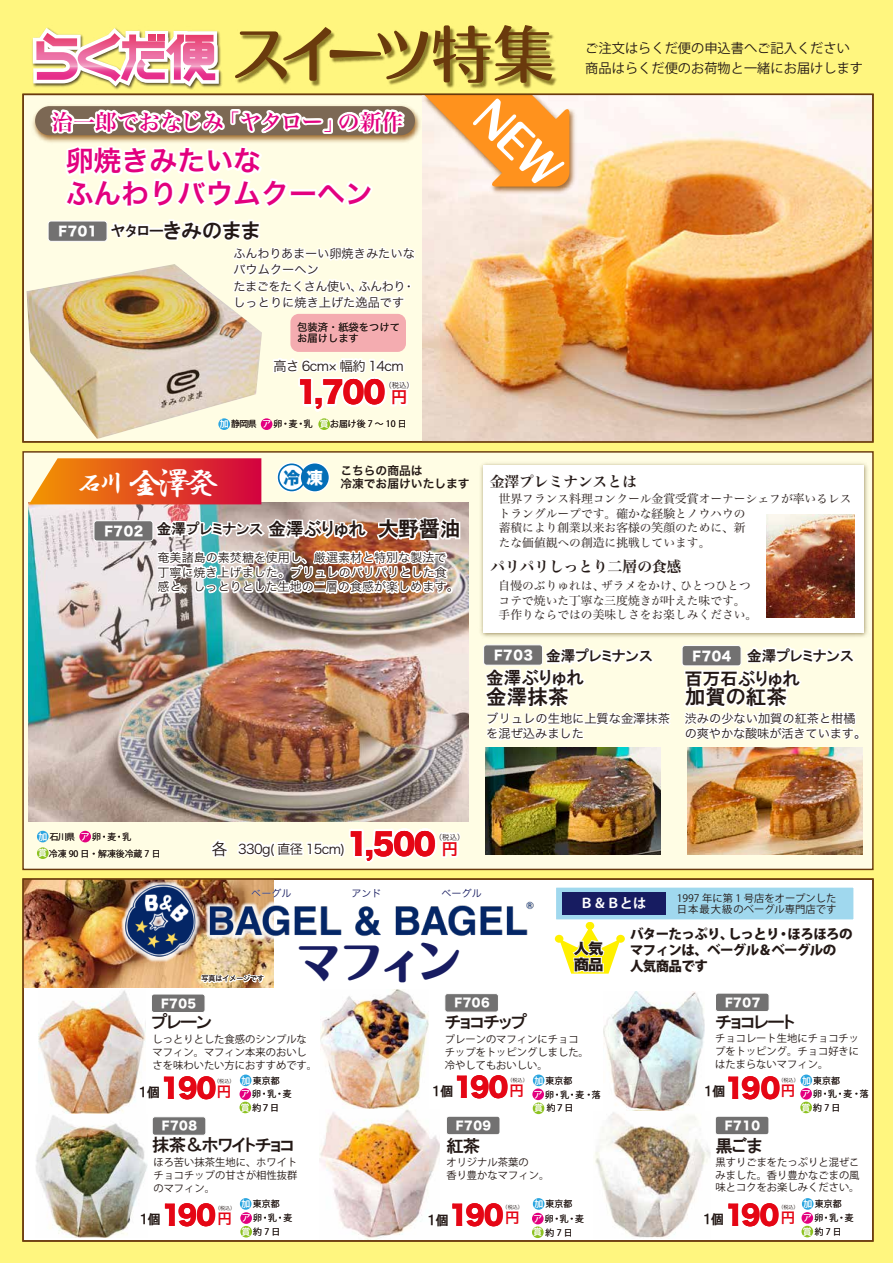
<style>
.page{position:relative;width:893px;height:1263px;background:#fff67f}
.page>*{position:absolute;margin:0;border:0;box-sizing:border-box;transform-origin:0 0}
.t1{font:61.5px "Nt T Motoya Ex Ma Aporo W4 90 mskp RKSJ H";letter-spacing:-.18em;color:#6a3a0d}
.t2{font:45.6px "Nt Motoya Ma Aporo W6 90 mskp RKSJ H";color:#171c61}
.t3{font:34.05px "HGS Gyoshotai";color:#fff}
.t4{font:29.4px "Hira Kaku Std N W8";letter-spacing:-.03em;color:#e50615;scale:.95 1}
.t5{font:27.9px/32.4px "Hira Kaku Pro N W6";color:#e3007f}
.t6{font:26.4px "Hira Kaku Std N W8";letter-spacing:-.06em;color:#e50615;scale:.95 1}
.t7{font:21.75px "Hira Min Pro W6";color:#e3007f}
.t8{font:20.55px "HGP Gothic E";color:#231815}
.t9{font:17.7px "HGP Gothic E";color:#231815}
.t10{font:17.4px "HGP Gothic E";letter-spacing:-.05em;color:#231815}
.t11{font:14.7px "HGP Gothic E";color:#231815}
.t12{font:14.7px "Hira Min Pro W6";color:#231815}
.t13{font:14.7px "Hira Kaku Std N W8";color:#231815;scale:1.05 1}
.t14{font:800 13.5px/16.2px "Koz Go Pro";letter-spacing:-.05em;color:#231815}
.t15{font:13.2px/20.5px "Koz Go Pro";color:#231815}
.t16{font:13.2px "Hira Kaku Pro N W3";letter-spacing:-.05em;color:#231815}
.t17{font:13.2px "HGP Gothic E";letter-spacing:-.05em;color:#231815}
.t18{font:700 13.2px "Koz Go Pr 6 N";color:#fff}
.t19{font:12.9px "Hira Kaku Std N W8";letter-spacing:.05em;color:#fff;scale:.95 1}
.t20{font:12.15px/16.2px "Hira Kaku Pro N W3";color:#231815}
.t21{font:12.15px/14.7px "Hira Kaku Pro N W3";letter-spacing:-.01em;color:#000}
.t22{font:12px/14.7px "Hira Kaku Pro N W3";color:#231815}
.t23{font:11.7px/14.7px "Hira Min Pro W3";color:#231815}
.t24{font:11.7px "Hira Kaku Std N W8";letter-spacing:.05em;color:#fff;scale:.95 1}
.t25{font:11.7px/13.2px "Hira Kaku Pro N W6";color:#231815}
.t26{font:10.35px/12.8px "Koz Go Pr 6 N";color:#231815}
.t27{font:10.35px/11.2px "Hira Kaku Pro N W3";color:#231815}
.t28{font:8.85px "Koz Go Pr 6 N";letter-spacing:.205em;color:#231815}
.t29{font:8.85px "Koz Go Pr 6 N";color:#231815}
.t30{font:7.35px "Hira Kaku Pro N W3";color:#231815;scale:.95 1}
.t31{font:7.35px "Hira Kaku Pro W3";color:#231815}
.t32{font:5.1px "Hira Kaku Pro W3";color:#231815}
.s1{font-family:"Hira Kaku Std N W8";font-size:12.9px;color:#fff}
.s2{font-size:14.7px}
.s3{font-family:"Hira Kaku Pro W6";font-size:16.2px}
.s4{color:#fff}
.s5{font-size:25.5px}
.s6{font-size:17.7px}
.s7{font-size:20.55px}
.s8{font-size:16.2px}
.s9{font-family:"Hira Kaku Pro W6";font-size:14.55px}
</style>
<div class="page">
<div style="left:23px;top:879px;width:850px;height:362px;background:#fff"></div>
<img style="left:862px;top:459px;width:9px;height:180px">
<img style="left:358px;top:1232px;width:45px;height:7px">
<div style="left:532px;top:1226px;width:12px;height:12px;background:#8dc221;border-radius:50%"></div>
<img style="left:628px;top:1232px;width:47px;height:6px">
<div style="left:801px;top:1226px;width:12px;height:11px;background:#8dc221;border-radius:50%"></div>
<img style="left:862px;top:96px;width:10px;height:345px">
<img style="left:58px;top:1232px;width:70px;height:5px">
<div style="left:240px;top:1226px;width:12px;height:11px;background:#8dc221;border-radius:50%"></div>
<img style="left:29px;top:27px;width:833px;height:1205px">
<h1 class="t1" style="left:232px;top:23px;width:324px">スイーツ特集</h1>
<h3 class="t7" style="left:52px;top:102px;width:353px">治一郎でおなじみ「ヤタロー」の新作</h3>
<h3 class="t5" style="left:66px;top:144px;width:309px">卵焼きみたいな<br>ふんわりバウムクーヘン</h3>
<h3 class="t8" style="left:59px;top:220px;width:203px"><span class="s1">F701</span> <span class="s2">ヤタロー</span>きみのまま</h3>
<p class="t20" style="left:233px;top:245px;width:183px">ふんわりあまーい卵焼きみたいなバウムクーヘン<br>たまごをたくさん使い、ふんわり・しっとりに焼き上げた逸品です</p>
<p class="t27" style="left:297px;top:320px;width:104px">包装済・紙袋をつけてお届けします</p>
<p class="t16" style="left:273px;top:354px;width:132px">高さ 6cm× 幅約 14cm</p>
<h3 class="t4" style="left:297px;top:376px;width:118px">1,700 <span class="s3">円</span></h3>
<p class="t31" style="left:384px;top:379px;width:31px">（税込）</p>
<p class="t29" style="left:220px;top:419px;width:188px"><span class="s4">加</span>静岡県 <span class="s4">ア</span>卵・麦・乳 <span class="s4">賞</span>お届け後 7 ～ 10 日</p>
<p class="t15" style="left:585px;top:38px;width:279px">ご注文はらくだ便の申込書へご記入ください商品はらくだ便のお荷物と一緒にお届けします</p>
<h3 class="t3" style="left:77px;top:466px;width:143px"><span class="s5">石川</span>金澤発</h3>
<p class="t25" style="left:283px;top:464px;width:188px;text-indent:57px">こちらの商品は<br><sup>冷</sup><sup>凍</sup> 冷凍でお届けいたします</p>
<h3 class="t12" style="left:490px;top:469px;width:148px">金澤プレミナンスとは</h3>
<p class="t23" style="left:499px;top:490px;width:354px">世界フランス料理コンクール金賞受賞オーナーシェフが率いるレストラングループです。確かな経験とノウハウの<br>蓄積により創業以来お客様の笑顔のために、新<br>たな価値観への創造に挑戦しています。</p>
<p class="t23" style="left:499px;top:577px;width:260px">自慢のぶりゅれは、ザラメをかけ、ひとつひとつコテで焼いた丁寧な三度焼きが叶えた味です。手作りならではの美味しさをお楽しみください。</p>
<h3 class="t11" style="left:105px;top:521px;width:371px"><sub>F702</sub> 金澤プレミナンス <span class="s6">金澤ぶりゅれ　</span><span class="s7">大野醤油　</span></h3>
<p class="t22" style="left:158px;top:549px;width:303px">奄美諸島の素焚糖を使用し、厳選素材と特別な製法で丁寧に焼き上げました。ブリュレのパリパリとした食感と、しっとりとした生地の二層の食感が楽しめます。</p>
<h3 class="t12" style="left:490px;top:554px;width:193px">パリパリしっとり二層の食感</h3>
<p class="t28" style="left:39px;top:832px;width:94px"><span class="s4">加</span>石川県 <span class="s4">ア</span>卵・麦・乳</p>
<p class="t29" style="left:38px;top:848px;width:124px"><span class="s4">賞</span>冷凍 90 日・解凍後冷蔵 7 日</p>
<h3 class="t11" style="left:546px;top:649px;width:108px">金澤プレミナンス</h3>
<h3 class="t11" style="left:747px;top:648px;width:108px">金澤プレミナンス</h3>
<p class="t19" style="left:494px;top:648px;width:42px">F703</p>
<h3 class="t9" style="left:486px;top:669px;width:99px">金澤ぶりゅれ</h3>
<h3 class="t8" style="left:486px;top:686px;width:84px">金澤抹茶</h3>
<p class="t19" style="left:693px;top:649px;width:42px">F704</p>
<h3 class="t9" style="left:685px;top:670px;width:117px">百万石ぶりゅれ</h3>
<h3 class="t8" style="left:685px;top:687px;width:104px">加賀の紅茶</h3>
<p class="t21" style="left:685px;top:710px;width:183px">渋みの少ない加賀の紅茶と柑橘の爽やかな酸味が活きています。</p>
<p class="t20" style="left:486px;top:711px;width:185px;line-height:14.7px">ブリュレの生地に上質な金澤抹茶を混ぜ込みました</p>
<h3 class="t4" style="left:347px;top:827px;width:118px">1,500 <span class="s3">円</span></h3>
<p class="t31" style="left:435px;top:830px;width:31px">（税込）</p>
<p class="t16" style="left:211px;top:837px;width:135px"><span class="s8">各</span> 330g( 直径 15cm)</p>
<p class="t30" style="left:201px;top:972px;width:68px">写真はイメージです</p>
<h2 class="t2" style="left:299px;top:939px;width:164px">マフィン</h2>
<p class="t18" style="left:580px;top:896px;width:68px">Ｂ＆Ｂとは</p>
<p class="t26" style="left:677px;top:893px;width:161px;line-height:11.4px">1997 年に第 1 号店をオープンした日本最大級のベーグル専門店です</p>
<h3 class="t13" style="left:574px;top:940px;width:30px">人気</h3>
<h3 class="t13" style="left:574px;top:956px;width:30px">商品</h3>
<h3 class="t14" style="left:630px;top:927px;width:224px">バターたっぷり、しっとり・ほろほろのマフィンは、ベーグル＆ベーグルの人気商品です</h3>
<p class="t24" style="left:725px;top:996px;width:39px">F707</p>
<p class="t24" style="left:454px;top:996px;width:39px">F706</p>
<h3 class="t10" style="left:445px;top:1013px;width:84px">チョコチップ</h3>
<p class="t26" style="left:445px;top:1033px;width:146px">プレーンのマフィンにチョコチップをトッピングしました。冷やしてもおいしい。</p>
<h3 class="t6" style="left:454px;top:1073px;width:75px">190<span class="s9">円</span></h3>
<p class="t24" style="left:161px;top:997px;width:39px">F705</p>
<h3 class="t10" style="left:151px;top:1013px;width:62px">プレーン</h3>
<p class="t26" style="left:153px;top:1033px;width:166px">しっとりとした食感のシンプルなマフィン。マフィン本来のおいしさを味わいたい方におすすめです。</p>
<h3 class="t6" style="left:161px;top:1074px;width:76px">190<span class="s9">円</span></h3>
<h3 class="t10" style="left:715px;top:1013px;width:81px">チョコレート</h3>
<p class="t26" style="left:715px;top:1032px;width:146px;text-align:justify">チョコレート生地にチョコチップをトッピング。チョコ好きにはたまらないマフィン。</p>
<h3 class="t6" style="left:725px;top:1073px;width:76px">190<span class="s9">円</span></h3>
<p class="t28" style="left:241px;top:1075px;width:40px"><span class="s4">加</span>東京都</p>
<p class="t28" style="left:534px;top:1075px;width:40px"><span class="s4">加</span>東京都</p>
<p class="t28" style="left:802px;top:1075px;width:40px"><span class="s4">加</span>東京都</p>
<p class="t32" style="left:507px;top:1075px;width:22px">（税込）</p>
<p class="t32" style="left:778px;top:1076px;width:22px">（税込）</p>
<p class="t32" style="left:214px;top:1076px;width:22px">（税込）</p>
<p class="t17" style="left:432px;top:1085px;width:23px">１個</p>
<p class="t17" style="left:704px;top:1085px;width:23px">１個</p>
<p class="t17" style="left:139px;top:1086px;width:23px">１個</p>
<p class="t28" style="left:802px;top:1089px;width:68px"><span class="s4">ア</span>卵・乳・麦・落</p>
<p class="t28" style="left:241px;top:1089px;width:52px"><span class="s4">ア</span>卵・乳・麦</p>
<p class="t28" style="left:534px;top:1089px;width:68px"><span class="s4">ア</span>卵・乳・麦・落</p>
<p class="t28" style="left:241px;top:1102px;width:40px"><span class="s4">賞</span>約７日</p>
<p class="t28" style="left:534px;top:1103px;width:41px"><span class="s4">賞</span>約７日</p>
<p class="t28" style="left:802px;top:1102px;width:40px"><span class="s4">賞</span>約7日</p>
<p class="t24" style="left:456px;top:1119px;width:39px">F709</p>
<h3 class="t10" style="left:446px;top:1137px;width:35px">紅茶</h3>
<p class="t26" style="left:446px;top:1156px;width:104px">オリジナル茶葉の<br>香り豊かなマフィン。</p>
<h3 class="t6" style="left:449px;top:1200px;width:76px">190<span class="s9">円</span></h3>
<p class="t24" style="left:725px;top:1119px;width:39px">F710</p>
<h3 class="t10" style="left:715px;top:1137px;width:49px">黒ごま</h3>
<p class="t26" style="left:715px;top:1156px;width:146px;text-align:justify">黒すりごまをたっぷりと混ぜこみました。香り豊かなごまの風味とコクをお楽しみください。</p>
<h3 class="t6" style="left:725px;top:1200px;width:76px">190<span class="s9">円</span></h3>
<p class="t24" style="left:162px;top:1119px;width:39px">F708</p>
<h3 class="t10" style="left:152px;top:1136px;width:144px">抹茶＆ホワイトチョコ</h3>
<p class="t26" style="left:153px;top:1156px;width:146px;text-align:justify">ほろ苦い抹茶生地に、ホワイトチョコチップの甘さが相性抜群のマフィン。</p>
<h3 class="t6" style="left:162px;top:1201px;width:76px">190<span class="s9">円</span></h3>
<p class="t28" style="left:241px;top:1199px;width:40px"><span class="s4">加</span>東京都</p>
<p class="t28" style="left:534px;top:1199px;width:40px"><span class="s4">加</span>東京都</p>
<p class="t28" style="left:803px;top:1199px;width:40px"><span class="s4">加</span>東京都</p>
<p class="t32" style="left:503px;top:1203px;width:22px">（税込）</p>
<p class="t32" style="left:778px;top:1203px;width:22px">（税込）</p>
<p class="t32" style="left:215px;top:1203px;width:22px">（税込）</p>
<p class="t17" style="left:140px;top:1213px;width:23px">１個</p>
<p class="t17" style="left:703px;top:1213px;width:23px">１個</p>
<p class="t17" style="left:428px;top:1213px;width:23px">１個</p>
<p class="t28" style="left:803px;top:1213px;width:52px"><span class="s4">ア</span>卵・乳・麦</p>
<p class="t28" style="left:242px;top:1213px;width:52px"><span class="s4">ア</span>卵・乳・麦</p>
<p class="t28" style="left:534px;top:1214px;width:52px"><span class="s4">ア</span>卵・乳・麦</p>
<p class="t28" style="left:803px;top:1226px;width:40px"><span class="s4">賞</span>約7日</p>
<p class="t28" style="left:242px;top:1227px;width:40px"><span class="s4">賞</span>約7日</p>
<p class="t28" style="left:533px;top:1227px;width:41px"><span class="s4">賞</span>約7日</p>
</div>
